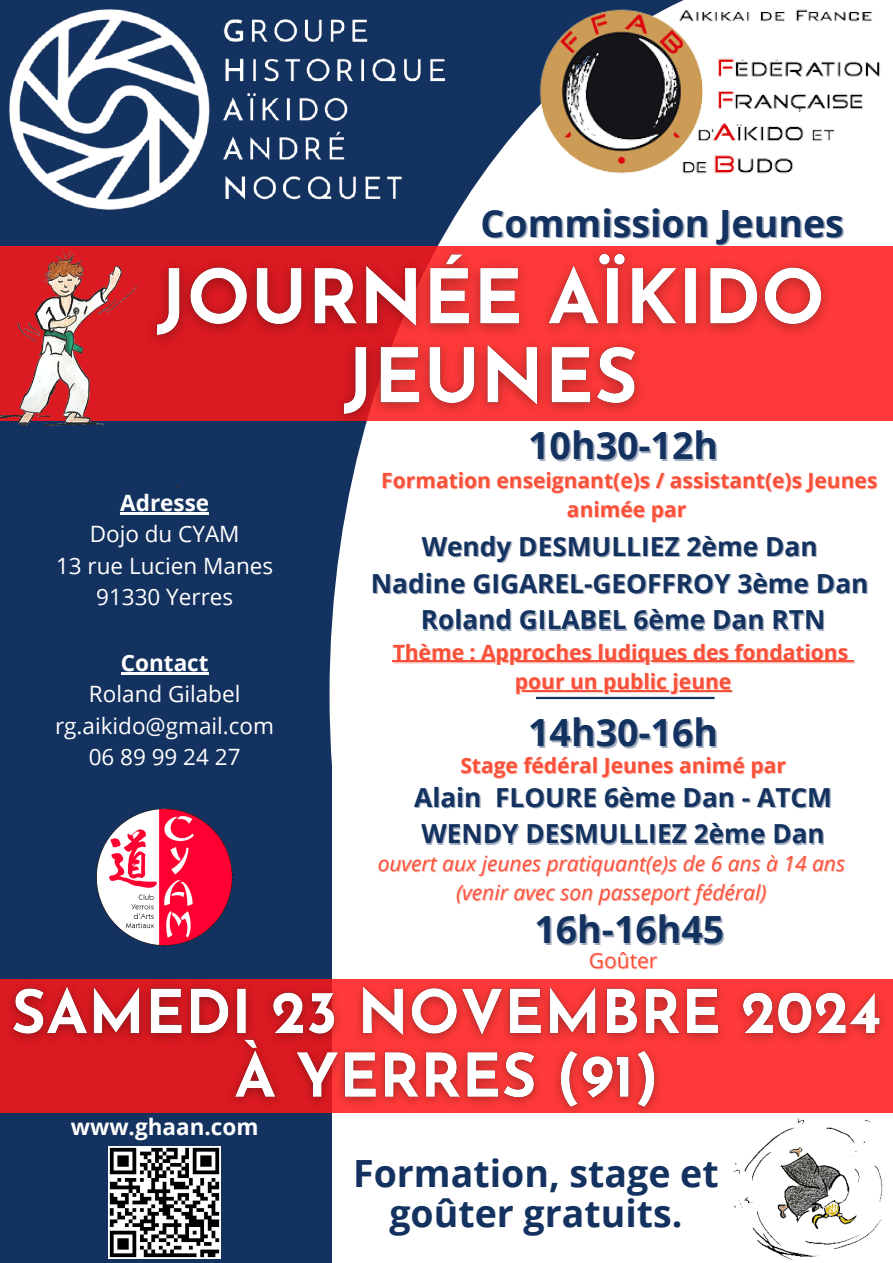
<style>
.page{position:relative;width:893px;height:1263px;background:#fff}
.page>*{position:absolute;margin:0;border:0;box-sizing:border-box;transform-origin:0 0}
.t1{font:700 37.5px/39.4px "Open Sans";color:#14325f;text-align:center}
.t2{font:700 26.25px "Open Sans";color:#14325f}
.t3{font:22.5px/31.5px "Open Sans";color:#fff;text-align:center}
.t4{font:700 22.5px "Open Sans";color:#fff}
.t5{font:700 21px/29.2px "Open Sans";color:#f95039;text-align:center}
.t6{font:italic 21px "Open Sans";color:#f95039}
.t7{font:21px "Open Sans";color:#f95039}
.s1{color:rgb(20 50 95/.4)}
</style>
<div class="page">
<img style="left:0;top:0;width:893px;height:1263px">
<hr style="left:393px;top:661px;width:455px;height:1px;background:#f95039">
<hr style="left:515px;top:690px;width:216px;height:1px;background:#f95039">
<h5 class="t4" style="left:120px;top:487px;width:90px">Adresse</h5>
<p class="t3" style="left:56px;top:518px;width:218px">Dojo du CYAM<br>13 rue Lucien Manes<br>91330 Yerres</p>
<p class="t4" style="left:121px;top:647px;width:89px">Contact</p>
<p class="t3" style="left:55px;top:678px;width:220px">Roland Gilabel rg.aikido@gmail.com<br>06 89 99 24 27</p>
<p class="t4" style="left:71px;top:1110px;width:189px">www.ghaan.com</p>
<p class="t1" style="left:480px;top:202px;width:365px">Commission Jeunes</p>
<h3 class="t1" style="left:528px;top:425px;width:191px">10h30-12h</h3>
<h5 class="t5" style="left:381px;top:465px;width:497px">Formation enseignant(e)s / assistant(e)s Jeunes</h5>
<h4 class="t5" style="left:567px;top:494px;width:121px">animée par</h4>
<p class="t2" style="left:422px;top:528px;width:397px">Wendy DESMULLIEZ 2ème Dan</p>
<p class="t2" style="left:371px;top:565px;width:499px">Nadine GIGAREL-GEOFFROY 3ème Dan</p>
<h3 class="t2" style="left:421px;top:601px;width:406px">Roland GILABEL 6ème Dan RTN</h3>
<p class="t5" style="left:393px;top:637px;width:457px">Thème : Approches ludiques des fondations pour un public jeune</p>
<p class="t1" style="left:528px;top:712px;width:191px">14h30-16h</p>
<p class="t5" style="left:460px;top:750px;width:327px">Stage fédéral Jeunes animé par</p>
<p class="t2" style="left:415px;top:779px;width:418px"><span class="s1">Alain</span> FLOURE 6ème Dan - ATCM</p>
<h4 class="t2" style="left:421px;top:815px;width:405px">WENDY DESMULLIEZ 2ème Dan</h4>
<p class="t6" style="left:378px;top:848px;width:469px">ouvert aux jeunes pratiquant(e)s de 6 ans à 14 ans</p>
<p class="t6" style="left:456px;top:877px;width:312px">(venir avec son passeport fédéral)</p>
<p class="t1" style="left:534px;top:909px;width:191px">16h-16h45</p>
<p class="t7" style="left:589px;top:946px;width:70px">Goûter</p>
<h1 class="t1" style="left:353px;top:1153px;width:367px">Formation, stage et goûter gratuits.</h1>
</div>
